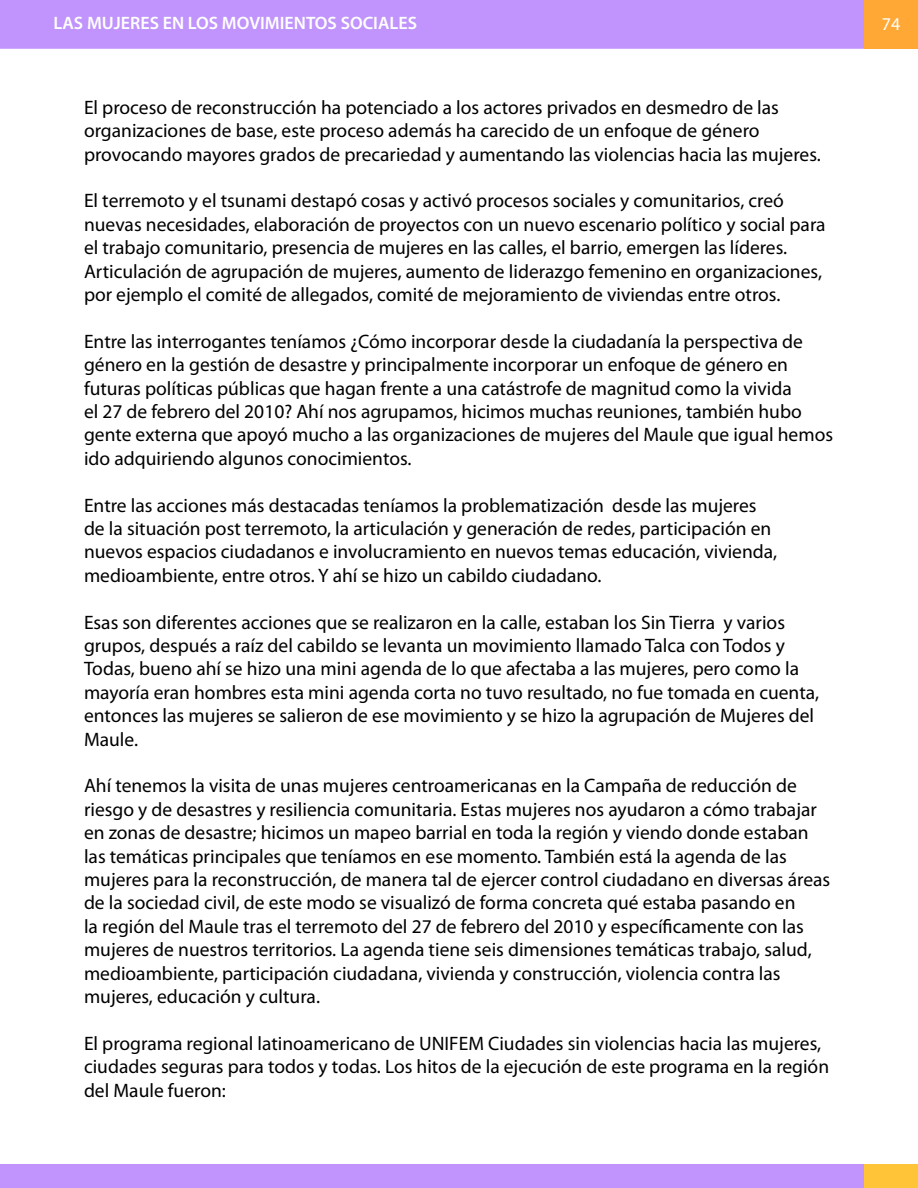
<style>
.page{position:relative;width:918px;height:1188px;background:#fff}
.page>*{position:absolute;margin:0;border:0;box-sizing:border-box;transform-origin:0 0}
.t1{font:19.5px/23.4px "Myriad Pro";color:#000}
.t2{font:600 18px "Myriad Pro";color:#fff}
.t3{font:18px "Myriad Pro";color:#fff}
</style>
<div class="page">
<div style="left:0;top:0;width:864px;height:49px;background:#c094fc"></div>
<div style="left:0;top:1164px;width:864px;height:24px;background:#c094fc"></div>
<div style="left:864px;top:1164px;width:54px;height:24px;background:#ffc438"></div>
<div style="left:864px;top:0;width:54px;height:49px;background:#ffa835"></div>
<p class="t2" style="left:54px;top:12px;width:365px">LAS MUJERES EN LOS MOVIMIENTOS SOCIALES</p>
<p class="t3" style="left:882px;top:13px;width:20px">74</p>
<p class="t1" style="left:84px;top:95px;width:738px">El proceso de reconstrucción ha potenciado a los actores privados en desmedro de las organizaciones de base, este proceso además ha carecido de un enfoque de género provocando mayores grados de precariedad y aumentando las violencias hacia las mujeres.</p>
<p class="t1" style="left:84px;top:189px;width:743px">El terremoto y el tsunami destapó cosas y activó procesos sociales y comunitarios, creó nuevas necesidades, elaboración de proyectos con un nuevo escenario político y social para el trabajo comunitario, presencia de mujeres en las calles, el barrio, emergen las líderes.<br>Articulación de agrupación de mujeres, aumento de liderazgo femenino en organizaciones, por ejemplo el comité de allegados, comité de mejoramiento de viviendas entre otros.</p>
<p class="t1" style="left:84px;top:329px;width:751px">Entre las interrogantes teníamos ¿Cómo incorporar desde la ciudadanía la perspectiva de género en la gestión de desastre y principalmente incorporar un enfoque de género en futuras políticas públicas que hagan frente a una catástrofe de magnitud como la vivida<br>el 27 de febrero del 2010? Ahí nos agrupamos, hicimos muchas reuniones, también hubo gente externa que apoyó mucho a las organizaciones de mujeres del Maule que igual hemos ido adquiriendo algunos conocimientos.</p>
<p class="t1" style="left:84px;top:493px;width:695px">Entre las acciones más destacadas teníamos la problematización desde las mujeres de la situación post terremoto, la articulación y generación de redes, participación en nuevos espacios ciudadanos e involucramiento en nuevos temas educación, vivienda, medioambiente, entre otros. Y ahí se hizo un cabildo ciudadano.</p>
<p class="t1" style="left:84px;top:610px;width:737px">Esas son diferentes acciones que se realizaron en la calle, estaban los Sin Tierra y varios grupos, después a raíz del cabildo se levanta un movimiento llamado Talca con Todos y Todas, bueno ahí se hizo una mini agenda de lo que afectaba a las mujeres, pero como la mayoría eran hombres esta mini agenda corta no tuvo resultado, no fue tomada en cuenta, entonces las mujeres se salieron de ese movimiento y se hizo la agrupación de Mujeres del Maule.</p>
<p class="t1" style="left:84px;top:774px;width:748px">Ahí tenemos la visita de unas mujeres centroamericanas en la Campaña de reducción de riesgo y de desastres y resiliencia comunitaria. Estas mujeres nos ayudaron a cómo trabajar en zonas de desastre; hicimos un mapeo barrial en toda la región y viendo donde estaban las temáticas principales que teníamos en ese momento. También está la agenda de las mujeres para la reconstrucción, de manera tal de ejercer control ciudadano en diversas áreas de la sociedad civil, de este modo se visualizó de forma concreta qué estaba pasando en<br>la región del Maule tras el terremoto del 27 de febrero del 2010 y específicamente con las mujeres de nuestros territorios. La agenda tiene seis dimensiones temáticas trabajo, salud, medioambiente, participación ciudadana, vivienda y construcción, violencia contra las mujeres, educación y cultura.</p>
<p class="t1" style="left:84px;top:1031px;width:747px">El programa regional latinoamericano de UNIFEM Ciudades sin violencias hacia las mujeres, ciudades seguras para todos y todas. Los hitos de la ejecución de este programa en la región del Maule fueron:</p>
</div>
